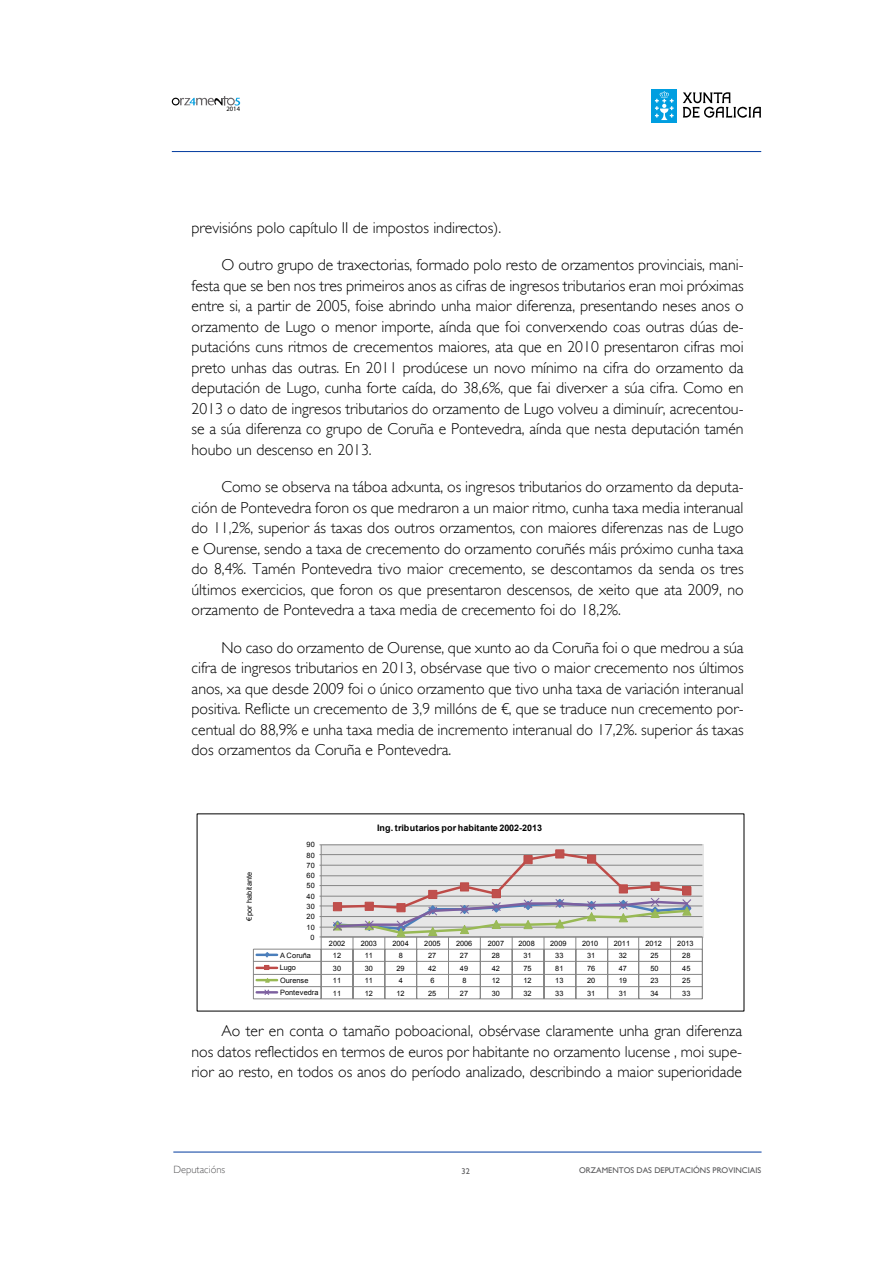
<style>
.page{position:relative;width:893px;height:1263px;background:#fff}
.page>*{position:absolute;margin:0;border:0;box-sizing:border-box;transform-origin:0 0}
.t1{font:300 15.75px/20.5px "Gill Sans";color:#000;text-align:justify}
.t2{font:300 10.5px "Gill Sans";color:#58585a}
.t3{font:700 9px "Arial";letter-spacing:-.005em;color:#000}
.t4{font:8.25px "Gill Sans";color:#58585a}
.t5{font:7.35px "Arial";color:#000}
.t6{font:6.6px "Myriad Pro";color:#000}
</style>
<div class="page">
<svg style="left:172px;top:96px;width:68px;height:10px"></svg>
<hr style="left:173px;top:1152px;width:588px;height:1px;background:#003a9e">
<hr style="left:172px;top:151px;width:589px;height:1px;background:#003a9e">
<div style="left:651px;top:89px;width:26px;height:34px;background:#009ee0"></div>
<svg style="left:655px;top:91px;width:19px;height:29px"></svg>
<svg style="left:683px;top:92px;width:78px;height:26px"></svg>
<div style="left:322px;top:844px;width:382px;height:94px;background:linear-gradient(to right,#e7e7e7,#e7e7e7)"></div>
<hr style="left:321px;top:844px;width:381px;height:1px;background:#868686">
<hr style="left:321px;top:845px;width:1px;height:92px;background:#868686">
<svg style="left:555px;top:849px;width:9px;height:2px"></svg>
<svg style="left:253px;top:851px;width:450px;height:149px"></svg>
<p class="t6" style="left:226px;top:105px;width:15px">2014</p>
<p class="t1" style="left:192px;top:218px;width:311px">previsións polo capítulo II de impostos indirectos).</p>
<p class="t1" style="left:192px;top:255px;width:554px;text-indent:30px">O outro grupo de traxectorias, formado polo resto de orzamentos provinciais, mani&shy;festa que se ben nos tres primeiros anos as cifras de ingresos tributarios eran moi próximas entre si, a partir de 2005, foise abrindo unha maior diferenza, presentando neses anos o orzamento de Lugo o menor importe, aínda que foi converxendo coas outras dúas de&shy;putacións cuns ritmos de crecementos maiores, ata que en 2010 presentaron cifras moi preto unhas das outras. En 2011 prodúcese un novo mínimo na cifra do orzamento da deputación de Lugo, cunha forte caída, do 38,6%, que fai diverxer a súa cifra. Como en 2013 o dato de ingresos tributarios do orzamento de Lugo volveu a diminuír, acrecentou&shy;se a súa diferenza co grupo de Coruña e Pontevedra, aínda que nesta deputación tamén houbo un descenso en 2013.</p>
<p class="t1" style="left:192px;top:477px;width:554px;text-indent:30px">Como se observa na táboa adxunta, os ingresos tributarios do orzamento da deputa&shy;ción de Pontevedra foron os que medraron a un maior ritmo, cunha taxa media interanual do 11,2%, superior ás taxas dos outros orzamentos, con maiores diferenzas nas de Lugo e Ourense, sendo a taxa de crecemento do orzamento coruñés máis próximo cunha taxa do 8,4%. Tamén Pontevedra tivo maior crecemento, se descontamos da senda os tres últimos exercicios, que foron os que presentaron descensos, de xeito que ata 2009, no orzamento de Pontevedra a taxa media de crecemento foi do 18,2%.</p>
<p class="t1" style="left:192px;top:637px;width:554px;text-indent:30px">No caso do orzamento de Ourense, que xunto ao da Coruña foi o que medrou a súa cifra de ingresos tributarios en 2013, obsérvase que tivo o maior crecemento nos últimos anos, xa que desde 2009 foi o único orzamento que tivo unha taxa de variación interanual positiva. Reflicte un crecemento de 3,9 millóns de €, que se traduce nun crecemento por&shy;centual do 88,9% e unha taxa media de incremento interanual do 17,2%. superior ás taxas dos orzamentos da Coruña e Pontevedra.</p>
<p class="t5" style="left:244px;top:921px;width:51px;rotate:-90deg">€ por habitante</p>
<p class="t5" style="left:307px;top:840px;width:10px">90</p>
<p class="t5" style="left:307px;top:850px;width:10px">80</p>
<p class="t5" style="left:307px;top:860px;width:10px">70</p>
<p class="t5" style="left:307px;top:871px;width:10px">60</p>
<p class="t5" style="left:307px;top:881px;width:10px">50</p>
<p class="t5" style="left:307px;top:891px;width:10px">40</p>
<p class="t5" style="left:307px;top:902px;width:10px">30</p>
<p class="t5" style="left:307px;top:912px;width:10px">20</p>
<p class="t5" style="left:307px;top:922px;width:10px">10</p>
<p class="t5" style="left:310px;top:932px;width:6px">0</p>
<p class="t3" style="left:377px;top:821px;width:166px">Ing. tributarios por habitante 2002-2013</p>
<p class="t5" style="left:329px;top:938px;width:18px">2002</p>
<p class="t5" style="left:361px;top:938px;width:18px">2003</p>
<p class="t5" style="left:392px;top:938px;width:18px">2004</p>
<p class="t5" style="left:424px;top:938px;width:18px">2005</p>
<p class="t5" style="left:456px;top:938px;width:18px">2006</p>
<p class="t5" style="left:488px;top:938px;width:18px">2007</p>
<p class="t5" style="left:518px;top:938px;width:18px">2008</p>
<p class="t5" style="left:550px;top:938px;width:18px">2009</p>
<p class="t5" style="left:582px;top:938px;width:18px">2010</p>
<p class="t5" style="left:614px;top:938px;width:18px">2011</p>
<p class="t5" style="left:645px;top:938px;width:18px">2012</p>
<p class="t5" style="left:677px;top:938px;width:18px">2013</p>
<p class="t5" style="left:280px;top:951px;width:33px">A Coruña</p>
<p class="t5" style="left:333px;top:951px;width:10px">12</p>
<p class="t5" style="left:365px;top:951px;width:10px">11</p>
<p class="t5" style="left:399px;top:951px;width:6px">8</p>
<p class="t5" style="left:428px;top:951px;width:10px">27</p>
<p class="t5" style="left:460px;top:951px;width:10px">27</p>
<p class="t5" style="left:492px;top:951px;width:10px">28</p>
<p class="t5" style="left:523px;top:951px;width:10px">31</p>
<p class="t5" style="left:555px;top:951px;width:10px">33</p>
<p class="t5" style="left:587px;top:951px;width:10px">31</p>
<p class="t5" style="left:619px;top:951px;width:10px">32</p>
<p class="t5" style="left:650px;top:951px;width:10px">25</p>
<p class="t5" style="left:682px;top:951px;width:10px">28</p>
<p class="t5" style="left:280px;top:963px;width:18px">Lugo</p>
<p class="t5" style="left:333px;top:963px;width:10px">30</p>
<p class="t5" style="left:365px;top:963px;width:10px">30</p>
<p class="t5" style="left:396px;top:963px;width:10px">29</p>
<p class="t5" style="left:428px;top:963px;width:10px">42</p>
<p class="t5" style="left:460px;top:963px;width:10px">49</p>
<p class="t5" style="left:492px;top:963px;width:10px">42</p>
<p class="t5" style="left:523px;top:963px;width:10px">75</p>
<p class="t5" style="left:555px;top:963px;width:10px">81</p>
<p class="t5" style="left:587px;top:963px;width:10px">76</p>
<p class="t5" style="left:619px;top:963px;width:10px">47</p>
<p class="t5" style="left:650px;top:963px;width:10px">50</p>
<p class="t5" style="left:682px;top:963px;width:10px">45</p>
<p class="t5" style="left:280px;top:975px;width:30px">Ourense</p>
<p class="t5" style="left:333px;top:976px;width:10px">11</p>
<p class="t5" style="left:365px;top:976px;width:10px">11</p>
<p class="t5" style="left:399px;top:976px;width:6px">4</p>
<p class="t5" style="left:431px;top:976px;width:6px">6</p>
<p class="t5" style="left:462px;top:976px;width:6px">8</p>
<p class="t5" style="left:492px;top:976px;width:10px">12</p>
<p class="t5" style="left:523px;top:976px;width:10px">12</p>
<p class="t5" style="left:555px;top:976px;width:10px">13</p>
<p class="t5" style="left:587px;top:976px;width:10px">20</p>
<p class="t5" style="left:619px;top:976px;width:10px">19</p>
<p class="t5" style="left:650px;top:976px;width:10px">23</p>
<p class="t5" style="left:682px;top:976px;width:10px">25</p>
<p class="t5" style="left:280px;top:988px;width:40px">Pontevedra</p>
<p class="t5" style="left:333px;top:988px;width:10px">11</p>
<p class="t5" style="left:365px;top:988px;width:10px">12</p>
<p class="t5" style="left:396px;top:988px;width:10px">12</p>
<p class="t5" style="left:428px;top:988px;width:10px">25</p>
<p class="t5" style="left:460px;top:988px;width:10px">27</p>
<p class="t5" style="left:492px;top:988px;width:10px">30</p>
<p class="t5" style="left:523px;top:988px;width:10px">32</p>
<p class="t5" style="left:555px;top:988px;width:10px">33</p>
<p class="t5" style="left:587px;top:988px;width:10px">31</p>
<p class="t5" style="left:619px;top:988px;width:10px">31</p>
<p class="t5" style="left:650px;top:988px;width:10px">34</p>
<p class="t5" style="left:682px;top:988px;width:10px">33</p>
<p class="t1" style="left:192px;top:1021px;width:552px;text-indent:30px">Ao ter en conta o tamaño poboacional, obsérvase claramente unha gran diferenza nos datos reflectidos en termos de euros por habitante no orzamento lucense , moi supe&shy;rior ao resto, en todos os anos do período analizado, describindo a maior superioridade</p>
<p class="t2" style="left:173px;top:1164px;width:53px">Deputacións</p>
<p class="t4" style="left:579px;top:1165px;width:183px">ORZAMENTOS DAS DEPUTACIÓNS PROVINCIAIS</p>
<p class="t4" style="left:462px;top:1166px;width:10px">32</p>
</div>
